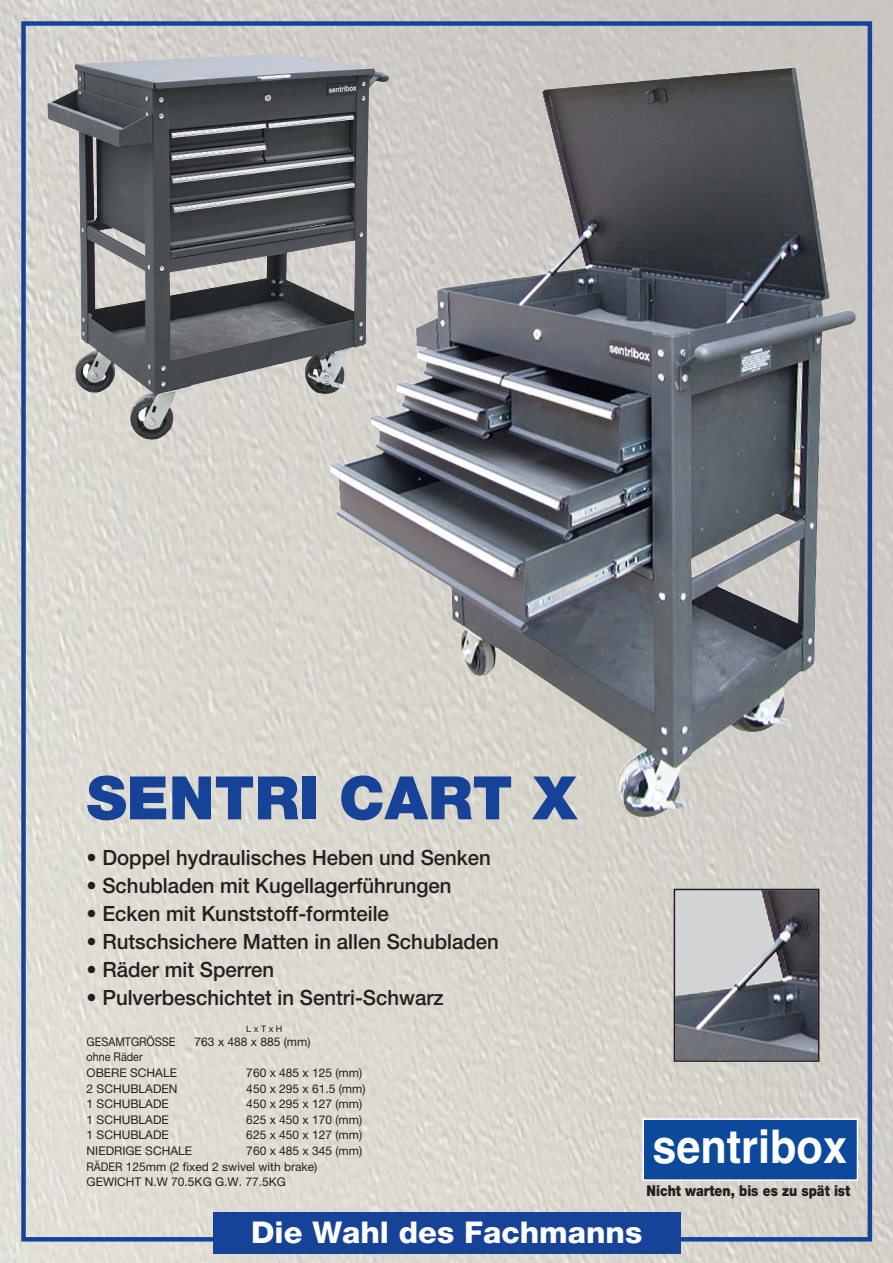
<style>
.page{position:relative;width:893px;height:1263px;background:#fff}
.page>*{position:absolute;margin:0;border:0;box-sizing:border-box;transform-origin:0 0}
.t1{font:900 60px "Helvetica Neue";color:#164397}
.t2{font:700 46.5px "Helvetica";color:#fff;scale:.93 1}
.t3{font:800 30px "Helvetica Neue";color:#fff}
.t4{font:500 21px "Helvetica Neue";color:#231f20}
.t5{font:900 15px "Helvetica Neue";color:#231f20;scale:.84 1}
.t6{font:12px/15.6px "Helvetica Neue";color:#231f20}
.t7{font:12px/15.6px "Helvetica Neue";color:#231f20;scale:.9 1}
.t8{font:9px "Helvetica Neue";color:#231f20}
</style>
<div class="page">
<img style="left:0;top:0;width:892px;height:1263px">
<div style="left:213px;top:1212px;width:467px;height:42px;background:#164397"></div>
<div style="left:644px;top:1120px;width:212px;height:59px;background:#0c499c"></div>
<div style="left:642px;top:1118px;width:216px;height:63px;border:2px solid #fff"></div>
<img style="left:616px;top:301px;width:240px;height:516px">
<img style="left:93px;top:68px;width:296px;height:326px">
<img style="left:676px;top:892px;width:140px;height:167px">
<div style="left:673px;top:889px;width:146px;height:173px;border:2px solid #231f20"></div>
<h1 class="t1" style="left:87px;top:777px;width:492px">SENTRI CART X</h1>
<h3 class="t4" style="left:87px;top:850px;width:406px">• Doppel hydraulisches Heben und Senken</h3>
<h3 class="t4" style="left:87px;top:878px;width:366px">• Schubladen mit Kugellagerführungen</h3>
<h3 class="t4" style="left:87px;top:906px;width:304px">• Ecken mit Kunststoff-formteile</h3>
<h3 class="t4" style="left:87px;top:934px;width:414px">• Rutschsichere Matten in allen Schubladen</h3>
<h3 class="t4" style="left:87px;top:962px;width:189px">• Räder mit Sperren</h3>
<h3 class="t4" style="left:87px;top:990px;width:358px">• Pulverbeschichtet in Sentri-Schwarz</h3>
<p class="t8" style="left:246px;top:1025px;width:37px">L x T x H</p>
<p class="t7" style="left:87px;top:1035px;width:100px">GESAMTGRÖSSE</p>
<p class="t6" style="left:195px;top:1035px;width:117px">763 x 488 x 885 (mm)</p>
<p class="t7" style="left:87px;top:1051px;width:102px">ohne Räder<br>OBERE SCHALE</p>
<p class="t6" style="left:246px;top:1066px;width:117px">760 x 485 x 125 (mm)</p>
<p class="t6" style="left:87px;top:1082px;width:92px">2 SCHUBLADEN</p>
<p class="t6" style="left:246px;top:1082px;width:121px">450 x 295 x 61.5 (mm)</p>
<p class="t6" style="left:87px;top:1097px;width:84px">1 SCHUBLADE</p>
<p class="t6" style="left:246px;top:1097px;width:117px">450 x 295 x 127 (mm)</p>
<p class="t6" style="left:87px;top:1113px;width:84px">1 SCHUBLADE</p>
<p class="t6" style="left:246px;top:1113px;width:117px">625 x 450 x 170 (mm)</p>
<p class="t6" style="left:87px;top:1128px;width:84px">1 SCHUBLADE</p>
<p class="t6" style="left:246px;top:1128px;width:117px">625 x 450 x 127 (mm)</p>
<p class="t6" style="left:87px;top:1144px;width:107px">NIEDRIGE SCHALE</p>
<p class="t6" style="left:87px;top:1144px;width:277px;text-indent:160px">760 x 485 x 345 (mm)<br>RÄDER 125mm (2 fixed 2 swivel with brake)<br>GEWICHT N.W 70.5KG G.W. 77.5KG</p>
<h2 class="t2" style="left:652px;top:1129px;width:211px">sentribox</h2>
<p class="t5" style="left:646px;top:1185px;width:244px">Nicht warten, bis es zu spät ist</p>
<h3 class="t3" style="left:251px;top:1221px;width:392px">Die Wahl des Fachmanns</h3>
</div>
